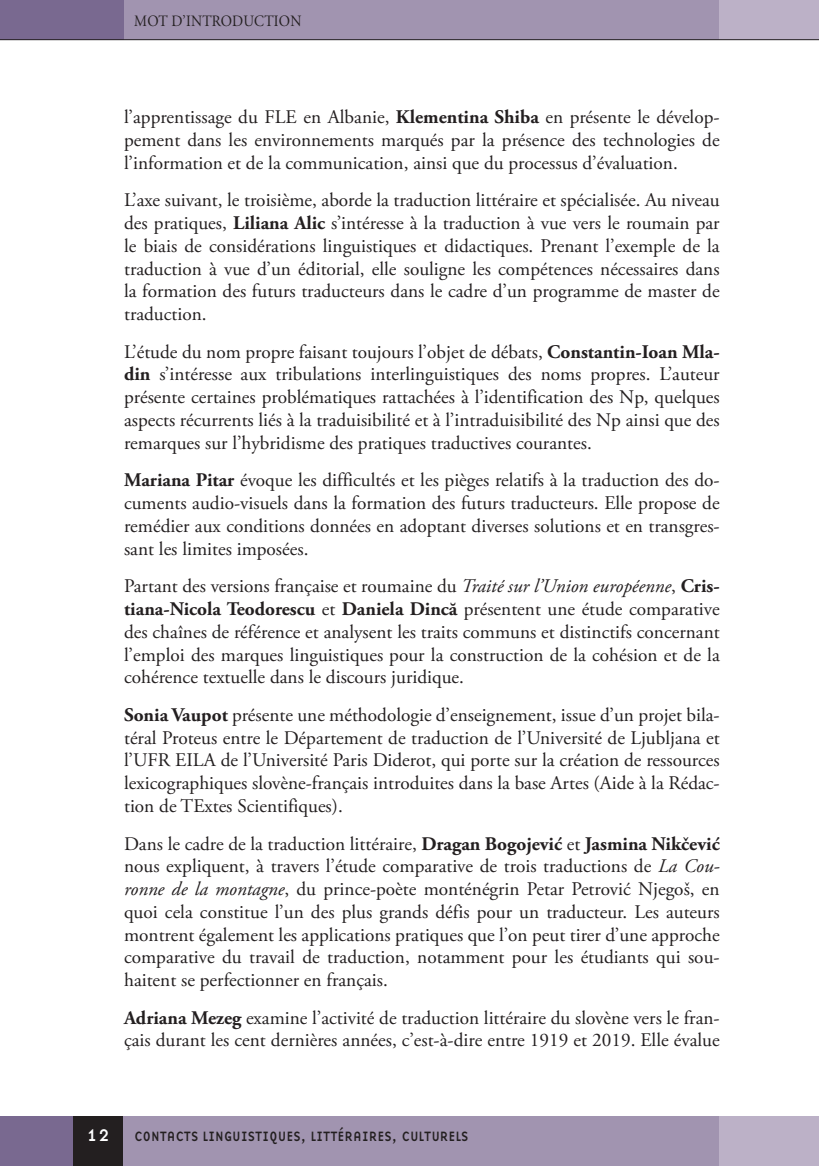
<style>
.page{position:relative;width:819px;height:1166px;background:#fff}
.page>*{position:absolute;margin:0;border:0;box-sizing:border-box;transform-origin:0 0}
.Navaden{font:19.25px/22.8px "Adobe Garamond Pro";color:#231f20;text-align:justify}
.t1{font:17.5px "Base Nine";color:#fff}
.t2{font:15.75px "Adobe Garamond Pro";letter-spacing:.015em;color:#231f20;scale:.9 1}
.t3{font:14px "Base Nine";letter-spacing:-.01em;color:#231f20;scale:.93 1}
.s1{font-weight:700}
.s2{font-style:italic}
</style>
<div class="page">
<div style="left:122px;top:0;width:597px;height:40px;background:#a194b0"></div>
<div style="left:719px;top:0;width:100px;height:40px;background:#bcb1c7"></div>
<div style="left:0;top:0;width:124px;height:40px;background:#796990"></div>
<hr style="left:0;top:39px;width:819px;height:1px;background:#231f20">
<div style="left:123px;top:1116px;width:621px;height:50px;background:#a194b0"></div>
<div style="left:719px;top:1116px;width:100px;height:50px;background:#bcb1c7"></div>
<div style="left:0;top:1116px;width:74px;height:50px;background:#796990"></div>
<div style="left:74px;top:1116px;width:49px;height:50px;background:#231f20"></div>
<p class="t2" style="left:134px;top:11px;width:187px">MOT D’INTRODUCTION</p>
<p class="Navaden" style="left:124px;top:106px;width:597px">l’apprentissage du FLE en Albanie, <span class="s1">Klementina Shiba</span> en présente le dévelop&shy;pement dans les environnements marqués par la présence des technologies de l’information et de la communication, ainsi que du processus d’évaluation.</p>
<p class="Navaden" style="left:124px;top:189px;width:597px">L’axe suivant, le troisième, aborde la traduction littéraire et spécialisée. Au niveau des pratiques, <span class="s1">Liliana Alic</span> s’intéresse à la traduction à vue vers le roumain par le biais de considérations linguistiques et didactiques. Prenant l’exemple de la traduction à vue d’un éditorial, elle souligne les compétences nécessaires dans la formation des futurs traducteurs dans le cadre d’un programme de master de traduction.</p>
<p class="Navaden" style="left:124px;top:341px;width:597px">L’étude du nom propre faisant toujours l’objet de débats, <span class="s1">Constantin-Ioan Mla&shy;din</span> s’intéresse aux tribulations interlinguistiques des noms propres. L’auteur présente certaines problématiques rattachées à l’identification des Np, quelques aspects récurrents liés à la traduisibilité et à l’intraduisibilité des Np ainsi que des remarques sur l’hybridisme des pratiques traductives courantes.</p>
<p class="Navaden" style="left:124px;top:469px;width:597px"><span class="s1">Mariana Pitar</span> évoque les difficultés et les pièges relatifs à la traduction des do&shy;cuments audio-visuels dans la formation des futurs traducteurs. Elle propose de remédier aux conditions données en adoptant diverses solutions et en transgres&shy;sant les limites imposées.</p>
<p class="Navaden" style="left:124px;top:575px;width:597px">Partant des versions française et roumaine du <span class="s2">Traité sur l’Union européenne</span>, <span class="s1">Cris&shy;tiana-Nicola Teodorescu</span> et <span class="s1">Daniela Dincă</span> présentent une étude comparative des chaînes de référence et analysent les traits communs et distinctifs concernant l’emploi des marques linguistiques pour la construction de la cohésion et de la cohérence textuelle dans le discours juridique.</p>
<p class="Navaden" style="left:124px;top:704px;width:597px"><span class="s1">Sonia Vaupot</span> présente une méthodologie d’enseignement, issue d’un projet bila&shy;téral Proteus entre le Département de traduction de l’Université de Ljubljana et l’UFR EILA de l’Université Paris Diderot, qui porte sur la création de ressources lexicographiques slovène-français introduites dans la base Artes (Aide à la Rédac&shy;tion de TExtes Scientifiques).</p>
<p class="Navaden" style="left:124px;top:833px;width:597px">Dans le cadre de la traduction littéraire, <span class="s1">Dragan Bogojević</span> et <span class="s1">Jasmina Nikčević </span>nous expliquent, à travers l’étude comparative de trois traductions de <span class="s2">La Cou&shy;ronne de la montagne</span>, du prince-poète monténégrin Petar Petrović Njegoš, en quoi cela constitue l’un des plus grands défis pour un traducteur. Les auteurs montrent également les applications pratiques que l’on peut tirer d’une approche comparative du travail de traduction, notamment pour les étudiants qui sou&shy;haitent se perfectionner en français.</p>
<p class="Navaden" style="left:124px;top:1007px;width:597px"><span class="s1">Adriana Mezeg</span> examine l’activité de traduction littéraire du slovène vers le fran&shy;çais durant les cent dernières années, c’est-à-dire entre 1919 et 2019. Elle évalue</p>
<p class="t1" style="left:87px;top:1123px;width:25px">12</p>
<p class="t3" style="left:134px;top:1126px;width:361px">CONTACTS LINGUISTIQUES, LITTÉRAIRES, CULTURELS</p>
</div>
